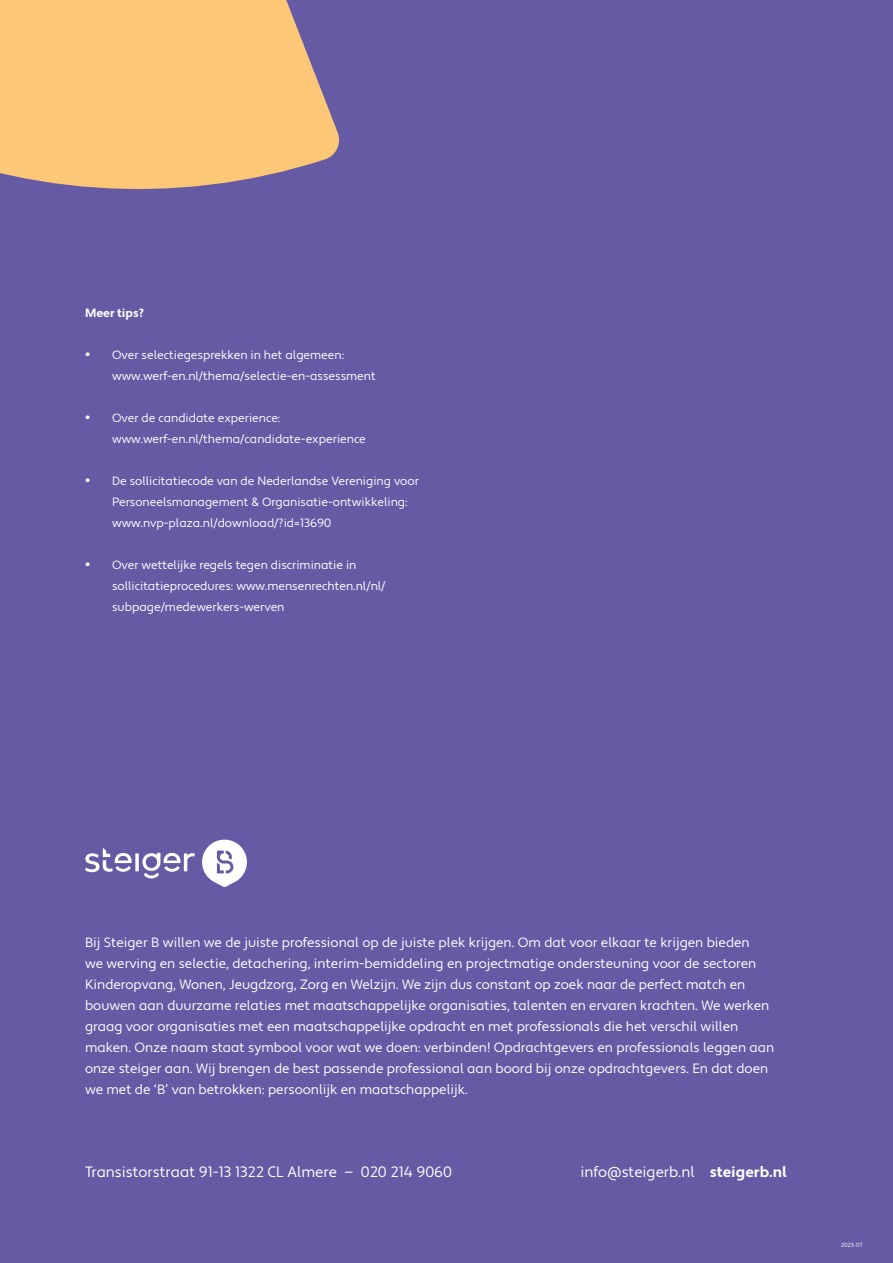
<style>
.page{position:relative;width:893px;height:1263px;background:#675aa5}
.page>*{position:absolute;margin:0;border:0;box-sizing:border-box;transform-origin:0 0}
.t1{font:15px "Apertura";color:#fff}
.t2{font:13.5px/21px "Apertura";color:#fff}
.t3{font:12px/21px "Apertura";color:#fff}
.t4{font:700 12px "Apertura";color:#fff}
.t5{font:6px "Apertura";color:#fff}
.s1{font-family:"Myriad Pro";font-size:18px}
.s2{font-weight:700}
</style>
<div class="page">
<svg style="left:135px;top:853px;width:4px;height:18px"></svg>
<svg style="left:142px;top:839px;width:105px;height:48px"></svg>
<svg style="left:85px;top:848px;width:47px;height:24px"></svg>
<svg style="left:0;top:0;width:339px;height:189px;background:#edbb7c"></svg>
<p class="t4" style="left:85px;top:305px;width:61px">Meer tips?</p>
<p class="t3" style="left:112px;top:344px;width:265px;text-indent:-27px"><span class="s1">•</span> Over selectiegesprekken in het algemeen: www.werf-en.nl/thema/selectie-en-assessment</p>
<p class="t3" style="left:112px;top:407px;width:255px;text-indent:-27px"><span class="s1">•</span> Over de candidate experience: www.werf-en.nl/thema/candidate-experience</p>
<p class="t3" style="left:112px;top:470px;width:308px;text-indent:-27px"><span class="s1">•</span> De sollicitatiecode van de Nederlandse Vereniging voor<br>Personeelsmanagement &amp; Organisatie-ontwikkeling: www.nvp-plaza.nl/download/?id=13690</p>
<p class="t3" style="left:112px;top:554px;width:275px;text-indent:-27px"><span class="s1">•</span> Over wettelijke regels tegen discriminatie in sollicitatieprocedures: www.mensenrechten.nl/nl/ subpage/medewerkers-werven</p>
<p class="t2" style="left:85px;top:932px;width:691px">Bij Steiger B willen we de juiste professional op de juiste plek krijgen. Om dat voor elkaar te krijgen bieden<br>we werving en selectie, detachering, interim-bemiddeling en projectmatige ondersteuning voor de sectoren Kinderopvang, Wonen, Jeugdzorg, Zorg en Welzijn. We zijn dus constant op zoek naar de perfect match en bouwen aan duurzame relaties met maatschappelijke organisaties, talenten en ervaren krachten. We werken graag voor organisaties met een maatschappelijke opdracht en met professionals die het verschil willen maken. Onze naam staat symbool voor wat we doen: verbinden! Opdrachtgevers en professionals leggen aan onze steiger aan. Wij brengen de best passende professional aan boord bij onze opdrachtgevers. En dat doen we met de ‘B’ van betrokken: persoonlijk en maatschappelijk.</p>
<p class="t1" style="left:85px;top:1163px;width:368px">Transistorstraat 91-13 1322 CL Almere — 020 214 9060</p>
<p class="t1" style="left:580px;top:1163px;width:208px">info@steigerb.nl <span class="s2">steigerb.nl</span></p>
<p class="t5" style="left:841px;top:1241px;width:23px">2023-07</p>
</div>
